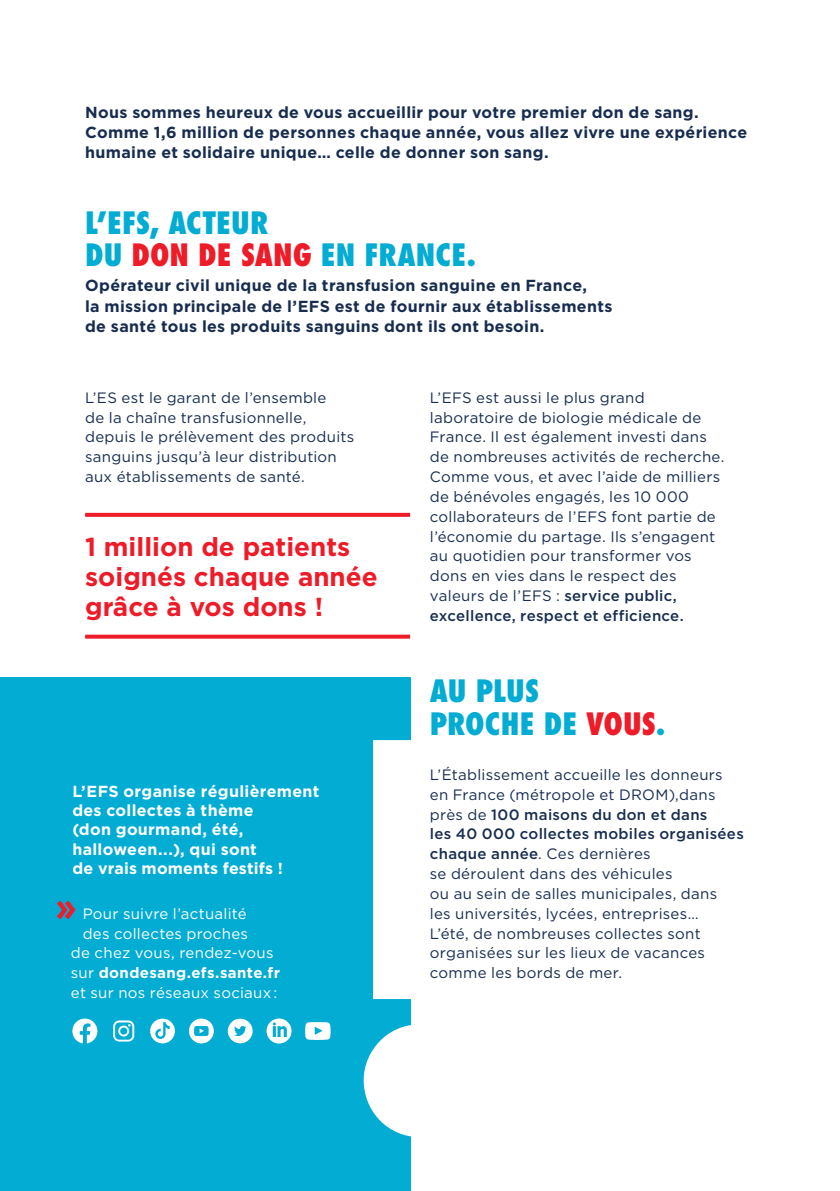
<style>
.page{position:relative;width:840px;height:1191px;background:#fff}
.page>*{position:absolute;margin:0;border:0;box-sizing:border-box;transform-origin:0 0}
.t1{font:800 condensed 40.8px "Futura Std";color:#ee1c28}
.t2{font:800 condensed 30px/32px "Futura Std";color:#03acd3}
.t3{font:700 26px/30px "Gotham";color:#ee1c28}
.t4{font:700 16px/20px "Gotham";letter-spacing:.02em;color:#172c4f}
.t5{font:700 16px/19.2px "Gotham";letter-spacing:.02em;color:#fff}
.t6{font:15px/19.8px "Gotham";letter-spacing:.02em;color:#172c4f}
.t7{font:15px "Gotham";letter-spacing:.02em;color:#fff}
.t8{font:700 15px "Gotham";letter-spacing:.025em;color:#fff}
.s1{color:#ee1c28}
.s2{font-weight:400}
.s3{font-weight:500}
</style>
<div class="page">
<div style="left:0;top:677px;width:410px;height:514px;background:#03acd3"></div>
<svg style="left:363px;top:740px;width:48px;height:397px;fill:#fff"></svg>
<svg style="left:85px;top:513px;width:325px;height:4px"></svg>
<svg style="left:85px;top:634px;width:325px;height:4px"></svg>
<svg style="left:113px;top:1020px;width:21px;height:21px"></svg>
<svg style="left:72px;top:1018px;width:25px;height:25px"></svg>
<svg style="left:228px;top:1018px;width:24px;height:25px"></svg>
<svg style="left:266px;top:1018px;width:25px;height:25px"></svg>
<svg style="left:305px;top:1022px;width:26px;height:18px"></svg>
<svg style="left:189px;top:1018px;width:25px;height:25px"></svg>
<svg style="left:150px;top:1018px;width:25px;height:25px"></svg>
<p class="t4" style="left:85px;top:102px;width:663px">Nous sommes heureux de vous accueillir pour votre premier don de sang.<br>Comme 1,6 million de personnes chaque année, vous allez vivre une expérience humaine et solidaire unique… celle de donner son sang.</p>
<h2 class="t2" style="left:85px;top:206px;width:392px">L’EFS, ACTEUR<br>DU <span class="s1">DON DE SANG</span> EN FRANCE.</h2>
<p class="t4" style="left:85px;top:276px;width:528px">Opérateur civil unique de la transfusion sanguine en France,<br>la mission principale de l’EFS est de fournir aux établissements de santé tous les produits sanguins dont ils ont besoin.</p>
<p class="t6" style="left:85px;top:387px;width:270px">L’ES est le garant de l’ensemble<br>de la chaîne transfusionnelle, depuis le prélèvement des produits sanguins jusqu’à leur distribution aux établissements de santé.</p>
<h3 class="t3" style="left:85px;top:532px;width:294px">1 million de patients soignés chaque année grâce à vos dons !</h3>
<p class="t5" style="left:72px;top:781px;width:248px">L’EFS organise régulièrement des collectes à thème<br>(don gourmand, été, halloween...), qui sont<br>de vrais moments festifs !</p>
<h1 class="t1" style="left:55px;top:882px;width:23px">»</h1>
<p class="t7" style="left:83px;top:903px;width:165px">Pour suivre l’actualité</p>
<p class="t7" style="left:83px;top:923px;width:167px">des collectes proches</p>
<p class="t7" style="left:71px;top:943px;width:204px">de chez vous, rendez-vous</p>
<p class="t8" style="left:71px;top:963px;width:210px"><span class="s2">sur</span> dondesang.efs.sante.fr</p>
<p class="t7" style="left:71px;top:983px;width:207px">et sur nos réseaux sociaux :</p>
<p class="t6" style="left:429px;top:387px;width:296px">L’EFS est aussi le plus grand laboratoire de biologie médicale de France. Il est également investi dans de nombreuses activités de recherche.<br>Comme vous, et avec l’aide de milliers de bénévoles engagés, les 10 000 collaborateurs de l’EFS font partie de l’économie du partage. Ils s’engagent au quotidien pour transformer vos dons en vies dans le respect des valeurs de l’EFS : <span class="s3">service public, excellence, respect et efficience.</span></p>
<h2 class="t2" style="left:429px;top:675px;width:237px">AU PLUS<br>PROCHE DE <span class="s1">VOUS</span>.</h2>
<p class="t6" style="left:429px;top:764px;width:315px">L’Établissement accueille les donneurs en France (métropole et DROM),dans près de <span class="s3">100 maisons du don et dans<br>les 40 000 collectes mobiles organisées chaque année</span>. Ces dernières<br>se déroulent dans des véhicules<br>ou au sein de salles municipales, dans<br>les universités, lycées, entreprises…<br>L’été, de nombreuses collectes sont organisées sur les lieux de vacances comme les bords de mer.</p>
</div>
